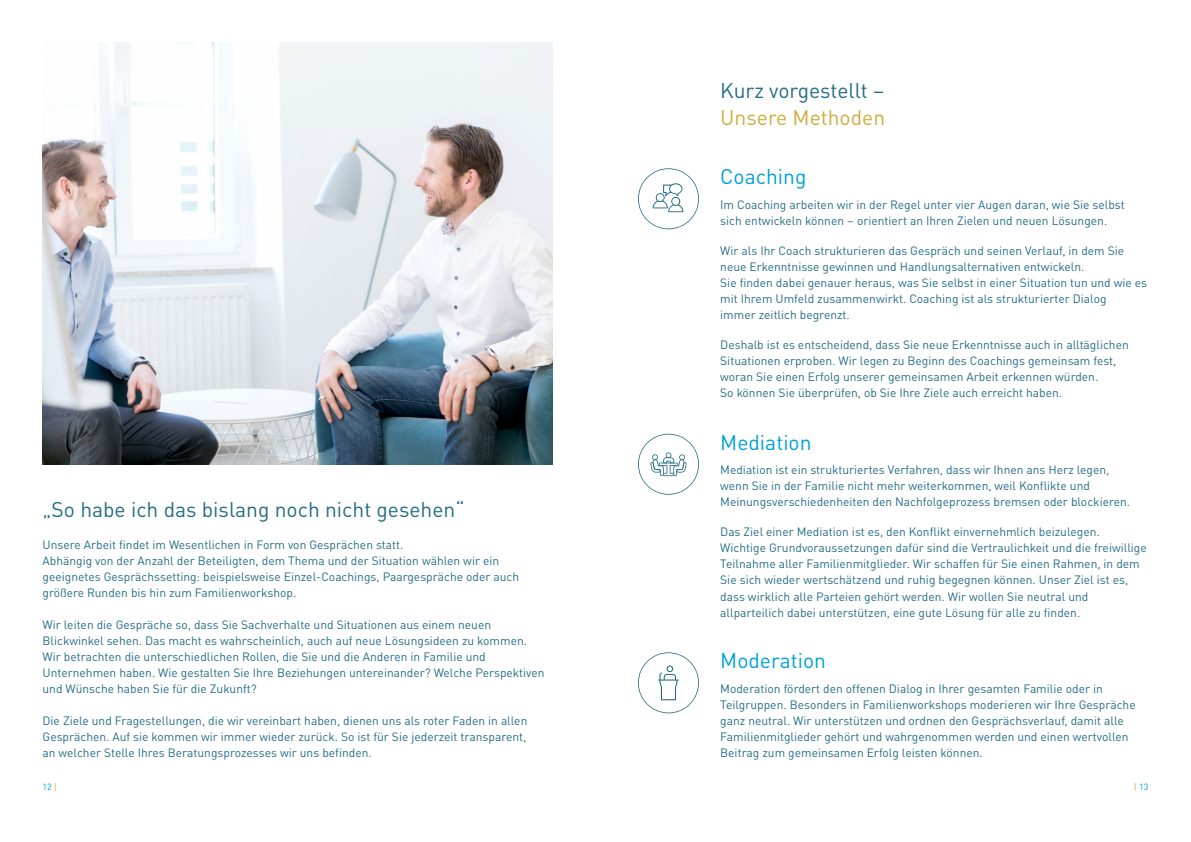
<style>
.page{position:relative;width:1191px;height:842px;background:#fff}
.page>*{position:absolute;margin:0;border:0;box-sizing:border-box;transform-origin:0 0}
.t1{font:21px "DINOT";color:#246d87}
.t2{font:21px "DINOT";color:#00a1d7}
.t3{font:21px "DINOT";color:#d1ac3e}
.t4{font:12px/16px "DINOT";color:#246d87}
.t5{font:9px "DIN";color:#00a1d7}
.s1{color:#d1ac3e}
</style>
<div class="page">
<img style="left:43px;top:43px;width:510px;height:422px">
<svg style="left:638px;top:168px;width:61px;height:61px"></svg>
<svg style="left:638px;top:434px;width:61px;height:61px"></svg>
<svg style="left:638px;top:652px;width:61px;height:61px"></svg>
<p class="t1" style="left:43px;top:493px;width:423px">„So habe ich das bislang noch nicht gesehen“</p>
<p class="t4" style="left:43px;top:536px;width:478px">Unsere Arbeit findet im Wesentlichen in Form von Gesprächen statt.<br>Abhängig von der Anzahl der Beteiligten, dem Thema und der Situation wählen wir ein geeignetes Gesprächssetting: beispielsweise Einzel-Coachings, Paargespräche oder auch größere Runden bis hin zum Familienworkshop.</p>
<p class="t4" style="left:43px;top:616px;width:486px">Wir leiten die Gespräche so, dass Sie Sachverhalte und Situationen aus einem neuen<br>Blickwinkel sehen. Das macht es wahrscheinlich, auch auf neue Lösungsideen zu kommen.</p>
<p class="t4" style="left:43px;top:648px;width:503px">Wir betrachten die unterschiedlichen Rollen, die Sie und die Anderen in Familie und<br>Unternehmen haben. Wie gestalten Sie Ihre Beziehungen untereinander? Welche Perspektiven und Wünsche haben Sie für die Zukunft?</p>
<p class="t4" style="left:43px;top:712px;width:486px;text-align:justify">Die Ziele und Fragestellungen, die wir vereinbart haben, dienen uns als roter Faden in allen Gesprächen. Auf sie kommen wir immer wieder zurück. So ist für Sie jederzeit transparent, an welcher Stelle Ihres Beratungsprozesses wir uns befinden.</p>
<p class="t5" style="left:43px;top:781px;width:16px">12 <span class="s1">|</span></p>
<p class="t1" style="left:720px;top:74px;width:166px">Kurz vorgestellt –</p>
<p class="t3" style="left:720px;top:101px;width:166px">Unsere Methoden</p>
<p class="t2" style="left:720px;top:161px;width:88px">Coaching</p>
<p class="t4" style="left:720px;top:196px;width:406px">Im Coaching arbeiten wir in der Regel unter vier Augen daran, wie Sie selbst sich entwickeln können – orientiert an Ihren Zielen und neuen Lösungen.</p>
<p class="t4" style="left:720px;top:242px;width:428px">Wir als Ihr Coach strukturieren das Gespräch und seinen Verlauf, in dem Sie neue Erkenntnisse gewinnen und Handlungsalternativen entwickeln.<br>Sie finden dabei genauer heraus, was Sie selbst in einer Situation tun und wie es mit Ihrem Umfeld zusammenwirkt. Coaching ist als strukturierter Dialog<br>immer zeitlich begrenzt.</p>
<p class="t4" style="left:720px;top:336px;width:410px">Deshalb ist es entscheidend, dass Sie neue Erkenntnisse auch in alltäglichen Situationen erproben. Wir legen zu Beginn des Coachings gemeinsam fest, woran Sie einen Erfolg unserer gemeinsamen Arbeit erkennen würden.<br>So können Sie überprüfen, ob Sie Ihre Ziele auch erreicht haben.</p>
<p class="t2" style="left:720px;top:426px;width:93px">Mediation</p>
<p class="t4" style="left:720px;top:461px;width:411px">Mediation ist ein strukturiertes Verfahren, dass wir Ihnen ans Herz legen, wenn Sie in der Familie nicht mehr weiterkommen, weil Konflikte und<br>Meinungsverschiedenheiten den Nachfolgeprozess bremsen oder blockieren.</p>
<p class="t4" style="left:720px;top:523px;width:428px">Das Ziel einer Mediation ist es, den Konflikt einvernehmlich beizulegen.<br>Wichtige Grundvoraussetzungen dafür sind die Vertraulichkeit und die freiwillige Teilnahme aller Familienmitglieder. Wir schaffen für Sie einen Rahmen, in dem Sie sich wieder wertschätzend und ruhig begegnen können. Unser Ziel ist es, dass wirklich alle Parteien gehört werden. Wir wollen Sie neutral und allparteilich dabei unterstützen, eine gute Lösung für alle zu finden.</p>
<p class="t2" style="left:720px;top:645px;width:107px">Moderation</p>
<p class="t4" style="left:720px;top:680px;width:417px">Moderation fördert den offenen Dialog in Ihrer gesamten Familie oder in Teilgruppen. Besonders in Familienworkshops moderieren wir Ihre Gespräche ganz neutral. Wir unterstützen und ordnen den Gesprächsverlauf, damit alle Familienmitglieder gehört und wahrgenommen werden und einen wertvollen Beitrag zum gemeinsamen Erfolg leisten können.</p>
<p class="t5" style="left:1133px;top:781px;width:16px"><span class="s1">|</span> 13</p>
</div>
